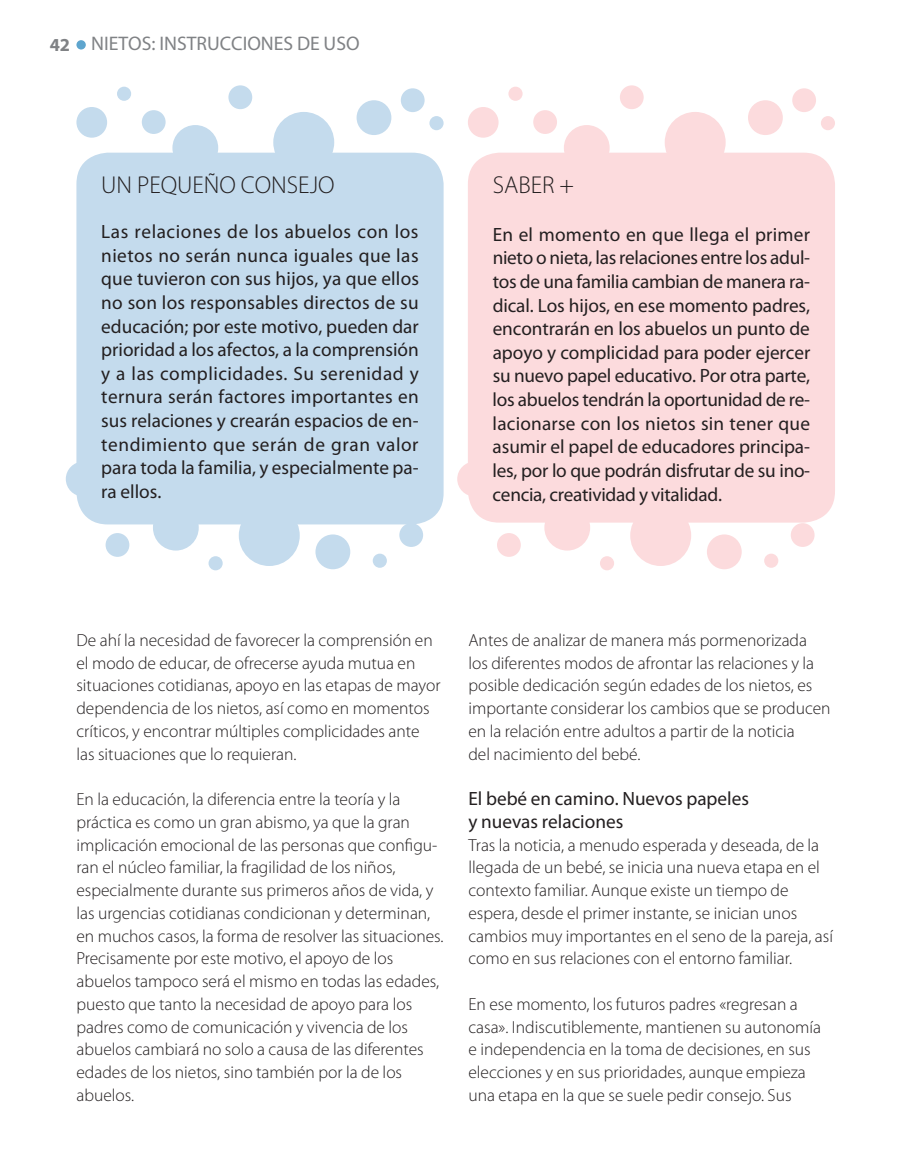
<style>
.page{position:relative;width:912px;height:1170px;background:#fff}
.page>*{position:absolute;margin:0;border:0;box-sizing:border-box;transform-origin:0 0}
.t1{font:300 24.5px "Myriad Pro";color:#231f20}
.t2{font:19.6px "Myriad Pro";color:#808285}
.t3{font:19.25px/23.6px "Myriad Pro";color:#231f20;text-align:justify}
.t4{font:300 17.5px/22.8px "Myriad Pro";color:#231f20}
.s1{font-weight:700;font-size:18.38px}
</style>
<div class="page">
<svg style="left:76px;top:40px;width:10px;height:10px"></svg>
<div style="left:153px;top:505px;width:46px;height:45px;background:#c4dbed;border-radius:50%"></div>
<div style="left:66px;top:462px;width:35px;height:34px;background:#c4dbed;border-radius:50%"></div>
<div style="left:315px;top:534px;width:35px;height:35px;background:#c4dbed;border-radius:50%"></div>
<div style="left:399px;top:523px;width:24px;height:24px;background:#c4dbed;border-radius:50%"></div>
<div style="left:106px;top:533px;width:23px;height:24px;background:#c4dbed;border-radius:50%"></div>
<div style="left:373px;top:554px;width:14px;height:14px;background:#c4dbed;border-radius:50%"></div>
<div style="left:209px;top:556px;width:14px;height:14px;background:#c4dbed;border-radius:50%"></div>
<div style="left:239px;top:505px;width:61px;height:61px;background:#c4dbed;border-radius:50%"></div>
<div style="left:273px;top:112px;width:61px;height:61px;background:#c4dbed;border-radius:50%"></div>
<div style="left:172px;top:125px;width:46px;height:46px;background:#c4dbed;border-radius:50%"></div>
<div style="left:357px;top:100px;width:34px;height:35px;background:#c4dbed;border-radius:50%"></div>
<div style="left:142px;top:110px;width:24px;height:24px;background:#c4dbed;border-radius:50%"></div>
<div style="left:401px;top:88px;width:24px;height:24px;background:#c4dbed;border-radius:50%"></div>
<div style="left:429px;top:116px;width:15px;height:14px;background:#c4dbed;border-radius:50%"></div>
<div style="left:117px;top:87px;width:14px;height:14px;background:#c4dbed;border-radius:50%"></div>
<div style="left:228px;top:85px;width:24px;height:24px;background:#c4dbed;border-radius:50%"></div>
<div style="left:76px;top:107px;width:31px;height:31px;background:#c4dbed;border-radius:50%"></div>
<div style="left:76px;top:153px;width:368px;height:371px;background:#c4dbed;border-radius:32px"></div>
<div style="left:665px;top:112px;width:61px;height:61px;background:#fcdbdd;border-radius:50%"></div>
<div style="left:564px;top:125px;width:46px;height:46px;background:#fcdbdd;border-radius:50%"></div>
<div style="left:748px;top:100px;width:35px;height:35px;background:#fcdbdd;border-radius:50%"></div>
<div style="left:533px;top:110px;width:24px;height:24px;background:#fcdbdd;border-radius:50%"></div>
<div style="left:792px;top:88px;width:24px;height:24px;background:#fcdbdd;border-radius:50%"></div>
<div style="left:821px;top:116px;width:14px;height:14px;background:#fcdbdd;border-radius:50%"></div>
<div style="left:508px;top:87px;width:15px;height:14px;background:#fcdbdd;border-radius:50%"></div>
<div style="left:620px;top:85px;width:24px;height:24px;background:#fcdbdd;border-radius:50%"></div>
<div style="left:468px;top:107px;width:30px;height:31px;background:#fcdbdd;border-radius:50%"></div>
<div style="left:544px;top:505px;width:46px;height:45px;background:#fcdbdd;border-radius:50%"></div>
<div style="left:457px;top:462px;width:35px;height:34px;background:#fcdbdd;border-radius:50%"></div>
<div style="left:707px;top:534px;width:35px;height:35px;background:#fcdbdd;border-radius:50%"></div>
<div style="left:791px;top:523px;width:23px;height:24px;background:#fcdbdd;border-radius:50%"></div>
<div style="left:497px;top:533px;width:24px;height:24px;background:#fcdbdd;border-radius:50%"></div>
<div style="left:764px;top:554px;width:14px;height:14px;background:#fcdbdd;border-radius:50%"></div>
<div style="left:600px;top:556px;width:14px;height:14px;background:#fcdbdd;border-radius:50%"></div>
<div style="left:630px;top:505px;width:61px;height:61px;background:#fcdbdd;border-radius:50%"></div>
<div style="left:468px;top:153px;width:367px;height:370px;background:#fcdbdd;border-radius:32px"></div>
<p class="t2" style="left:50px;top:32px;width:311px"><span class="s1">42</span> nietos: instrucciones de uso</p>
<h1 class="t1" style="left:101px;top:171px;width:235px">UN PEQUEñO CONSEJO</h1>
<p class="t3" style="left:101px;top:219px;width:319px">las relaciones de los abuelos con los nietos no serán nunca iguales que las que tuvieron con sus hijos, ya que ellos no son los responsables directos de su educación; por este motivo, pueden dar prioridad a los afectos, a la comprensión y a las complicidades. su serenidad y ternura serán factores importantes en sus relaciones y crearán espacios de en&shy;tendimiento que serán de gran valor para toda la familia, y especialmente pa&shy;ra ellos.</p>
<h1 class="t1" style="left:493px;top:171px;width:83px">SABER +</h1>
<p class="t3" style="left:493px;top:222px;width:319px">en el momento en que llega el primer nieto o nieta, las relaciones entre los adul&shy;tos de una familia cambian de manera ra&shy;dical. los hijos, en ese momento padres, encontrarán en los abuelos un punto de apoyo y complicidad para poder ejercer su nuevo papel educativo. por otra parte, los abuelos tendrán la oportunidad de re&shy;lacionarse con los nietos sin tener que asumir el papel de educadores principa&shy;les, por lo que podrán disfrutar de su ino&shy;cencia, creatividad y vitalidad.</p>
<p class="t4" style="left:76px;top:628px;width:366px">De ahí la necesidad de favorecer la comprensión en el modo de educar, de ofrecerse ayuda mutua en situaciones cotidianas, apoyo en las etapas de mayor dependencia de los nietos, así como en momentos críticos, y encontrar múltiples complicidades ante las situaciones que lo requieran.</p>
<p class="t4" style="left:76px;top:788px;width:369px">En la educación, la diferencia entre la teoría y la práctica es como un gran abismo, ya que la gran implicación emocional de las personas que configu&shy;ran el núcleo familiar, la fragilidad de los niños, especialmente durante sus primeros años de vida, y las urgencias cotidianas condicionan y determinan, en muchos casos, la forma de resolver las situaciones.<br>Precisamente por este motivo, el apoyo de los abuelos tampoco será el mismo en todas las edades, puesto que tanto la necesidad de apoyo para los padres como de comunicación y vivencia de los abuelos cambiará no solo a causa de las diferentes edades de los nietos, sino también por la de los abuelos.</p>
<p class="t4" style="left:468px;top:628px;width:364px">Antes de analizar de manera más pormenorizada los diferentes modos de afrontar las relaciones y la posible dedicación según edades de los nietos, es importante considerar los cambios que se producen en la relación entre adultos a partir de la noticia<br>del nacimiento del bebé.</p>
<p class="t3" style="left:468px;top:787px;width:282px;line-height:22.8px">el bebé en camino. nuevos papeles y nuevas relaciones</p>
<p class="t4" style="left:468px;top:833px;width:366px">Tras la noticia, a menudo esperada y deseada, de la llegada de un bebé, se inicia una nueva etapa en el contexto familiar. Aunque existe un tiempo de espera, desde el primer instante, se inician unos cambios muy importantes en el seno de la pareja, así como en sus relaciones con el entorno familiar.</p>
<p class="t4" style="left:468px;top:992px;width:354px">En ese momento, los futuros padres «regresan a casa». Indiscutiblemente, mantienen su autonomía e independencia en la toma de decisiones, en sus elecciones y en sus prioridades, aunque empieza una etapa en la que se suele pedir consejo. Sus</p>
</div>
